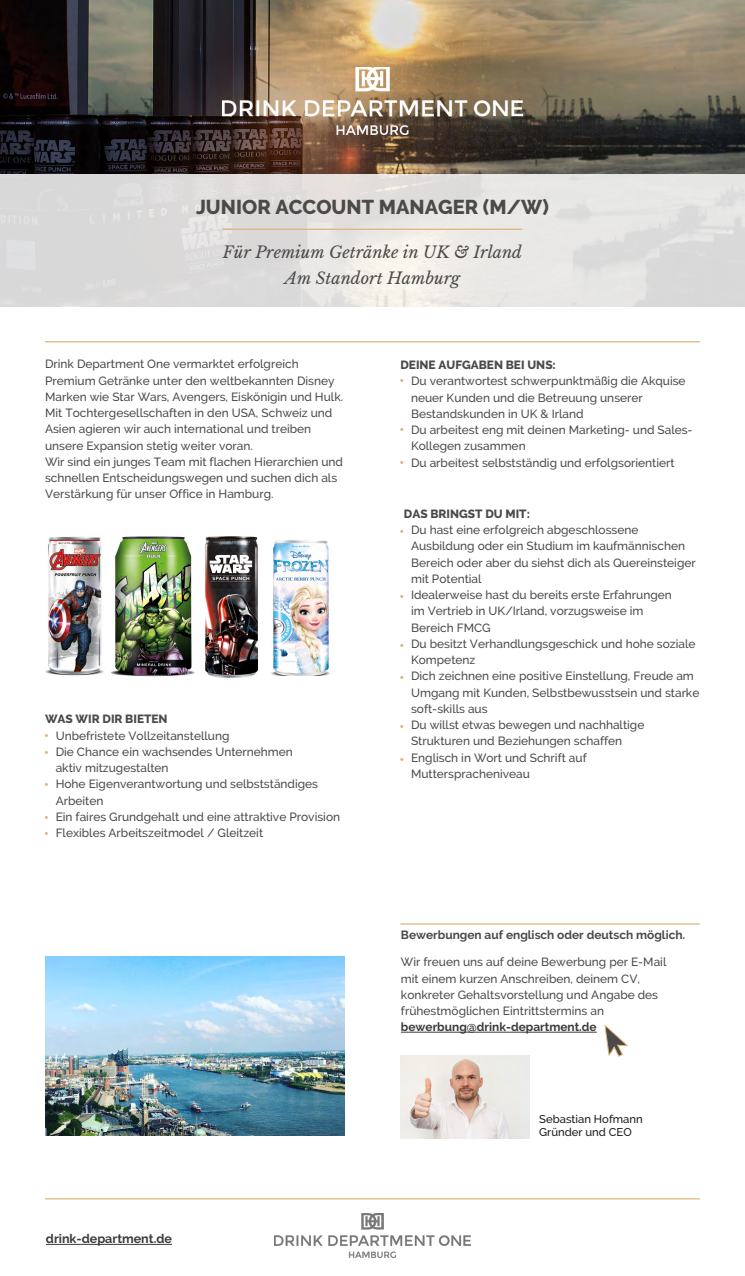
<style>
.page{position:relative;width:745px;height:1276px;background:#fff}
.page>*{position:absolute;margin:0;border:0;box-sizing:border-box;transform-origin:0 0}
.t1{font:700 22.5px/48.8px "Minion Pro";color:#ddb375}
.t2{font:800 20px "Raleway";color:#4a4a49}
.t3{font:italic 16.25px/26.2px "Libre Baskerville";color:#4a4a49;text-align:center}
.t4{font:700 12.5px "Raleway";color:#3b3b3b}
.t5{font:500 11.88px/16.2px "Raleway";color:#4a4a49}
.t6{font:500 11.88px/16.2px "Raleway";color:#4c4a49}
.t7{font:800 11.88px "Raleway";color:#4a4a49}
.t8{font:700 11.88px "Raleway";color:#4c4a49}
.t9{font:700 11.88px "Raleway";color:#3b3b3b}
.t10{font:500 11.25px/13.8px "Raleway";color:#1b1b1a}
</style>
<div class="page">
<img style="left:0;top:0;width:744px;height:174px">
<hr style="left:400px;top:1032px;width:196px;height:1px;background:#3b3b3b">
<hr style="left:45px;top:341px;width:654px;height:1px;background:#ddb577">
<hr style="left:45px;top:1198px;width:654px;height:1px;background:#ddb577">
<hr style="left:400px;top:923px;width:299px;height:1px;background:#ddb577">
<hr style="left:46px;top:1244px;width:126px;height:1px;background:#3b3b3b">
<svg style="left:604px;top:1025px;width:23px;height:32px"></svg>
<img style="left:400px;top:1055px;width:129px;height:83px">
<img style="left:275px;top:1213px;width:195px;height:44px">
<img style="left:222px;top:67px;width:300px;height:67px">
<img style="left:45px;top:957px;width:299px;height:179px">
<svg style="left:0;top:174px;width:744px;height:132px;background:#e1e0de"></svg>
<hr style="left:222px;top:229px;width:300px;height:1px;background:#ddb577">
<img style="left:45px;top:536px;width:59px;height:140px">
<img style="left:206px;top:536px;width:52px;height:141px">
<img style="left:271px;top:540px;width:59px;height:136px">
<img style="left:112px;top:536px;width:83px;height:141px">
<h2 class="t2" style="left:196px;top:195px;width:354px">JUNIOR ACCOUNT MANAGER (M/W)</h2>
<h3 class="t3" style="left:223px;top:239px;width:300px">Für Premium Getränke in UK &amp; Irland<br>Am Standort Hamburg</h3>
<p class="t5" style="left:45px;top:356px;width:299px">Drink Department One vermarktet erfolgreich Premium Getränke unter den weltbekannten Disney Marken wie Star Wars, Avengers, Eiskönigin und Hulk.<br>Mit Tochtergesellschaften in den USA, Schweiz und Asien agieren wir auch international und treiben unsere Expansion stetig weiter voran.<br>Wir sind ein junges Team mit flachen Hierarchien und schnellen Entscheidungswegen und suchen dich als Verstärkung für unser Office in Hamburg.</p>
<p class="t7" style="left:45px;top:712px;width:124px">WAS WIR DIR BIETEN</p>
<p class="t5" style="left:56px;top:727px;width:286px">Unbefristete Vollzeitanstellung<br>Die Chance ein wachsendes Unternehmen<br>aktiv mitzugestalten<br>Hohe Eigenverantwortung und selbstständiges Arbeiten<br>Ein faires Grundgehalt und eine attraktive Provision Flexibles Arbeitszeitmodel / Gleitzeit</p>
<h1 class="t1" style="left:44px;top:728px;width:6px;line-height:16.2px">. .</h1>
<h1 class="t1" style="left:44px;top:768px;width:6px;line-height:32.5px">. .</h1>
<h1 class="t1" style="left:44px;top:809px;width:6px">.</h1>
<p class="t4" style="left:46px;top:1232px;width:127px">drink-department.de</p>
<p class="t7" style="left:400px;top:358px;width:157px">DEINE AUFGABEN BEI UNS:</p>
<p class="t5" style="left:411px;top:373px;width:283px">Du verantwortest schwerpunktmäßig die Akquise neuer Kunden und die Betreuung unserer Bestandskunden in UK &amp; Irland<br>Du arbeitest eng mit deinen Marketing- und Sales-Kollegen zusammen<br>Du arbeitest selbstständig und erfolgsorientiert</p>
<h1 class="t1" style="left:399px;top:357px;width:6px">. .</h1>
<h1 class="t1" style="left:399px;top:438px;width:6px">.</h1>
<p class="t7" style="left:403px;top:507px;width:127px">DAS BRINGST DU MIT:</p>
<p class="t5" style="left:411px;top:522px;width:290px">Du hast eine erfolgreich abgeschlossene Ausbildung oder ein Studium im kaufmännischen Bereich oder aber du siehst dich als Quereinsteiger mit Potential<br>Idealerweise hast du bereits erste Erfahrungen<br>im Vertrieb in UK/Irland, vorzugsweise im<br>Bereich FMCG<br>Du besitzt Verhandlungsgeschick und hohe soziale Kompetenz<br>Dich zeichnen eine positive Einstellung, Freude am Umgang mit Kunden, Selbstbewusstsein und starke soft-skills aus<br>Du willst etwas bewegen und nachhaltige Strukturen und Beziehungen schaffen<br>Englisch in Wort und Schrift auf Mutterspracheniveau</p>
<h1 class="t1" style="left:399px;top:507px;width:6px">.</h1>
<h1 class="t1" style="left:399px;top:572px;width:6px">. .</h1>
<h1 class="t1" style="left:399px;top:653px;width:6px">. .</h1>
<h1 class="t1" style="left:399px;top:735px;width:6px">.</h1>
<p class="t8" style="left:400px;top:928px;width:286px">Bewerbungen auf englisch oder deutsch möglich.</p>
<p class="t6" style="left:400px;top:954px;width:267px">Wir freuen uns auf deine Bewerbung per E-Mail mit einem kurzen Anschreiben, deinem CV, konkreter Gehaltsvorstellung und Angabe des frühestmöglichen Eintrittstermins an</p>
<p class="t9" style="left:400px;top:1020px;width:197px">bewerbung@drink-department.de</p>
<p class="t10" style="left:539px;top:1111px;width:105px">Sebastian Hofmann<br>Gründer und CEO</p>
</div>
